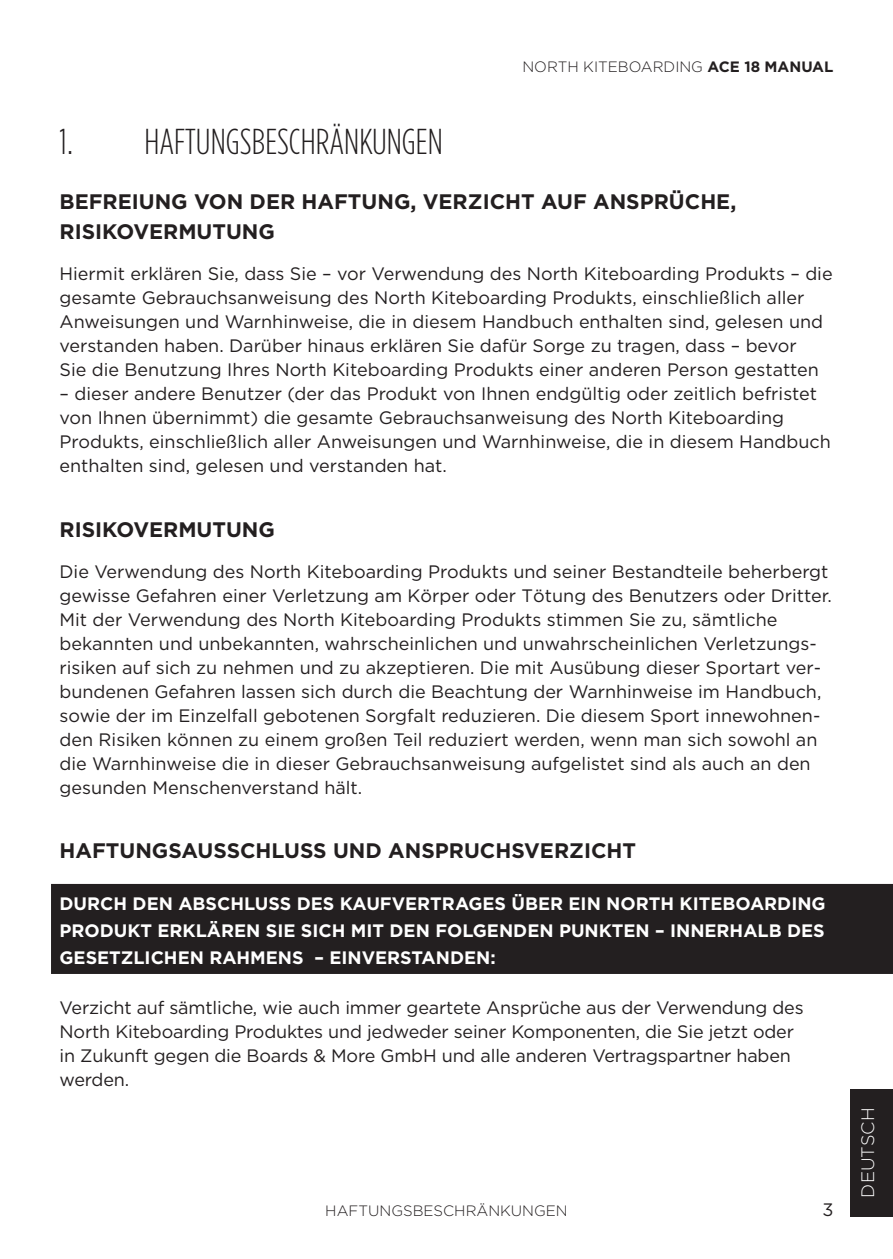
<style>
.page{position:relative;width:893px;height:1259px;background:#fff}
.page>*{position:absolute;margin:0;border:0;box-sizing:border-box;transform-origin:0 0}
.t1{font:300 condensed 36px "Gotham HTF";color:#231f20}
.t2{font:700 21px/30px "Gotham HTF";color:#231f20}
.t3{font:18px/24px "Gotham HTF";color:#231f20}
.t4{font:700 18px/27px "Gotham HTF";color:#fff;text-align:justify}
.t5{font:300 18px "Gotham HTF";color:#fff}
.t6{font:300 15px "Gotham HTF";color:#231f20}
.s1{font-weight:700}
</style>
<div class="page">
<div style="left:850px;top:1089px;width:43px;height:127px;background:#231f20"></div>
<div style="left:51px;top:884px;width:842px;height:90px;background:#231f20"></div>
<p class="t6" style="left:522px;top:59px;width:313px">NORTH KITEBOARDING <span class="s1">ACE 18 MANUAL</span></p>
<h1 class="t1" style="left:60px;top:122px;width:385px">1. HAFTUNGSBESCHRÄNKUNGEN</h1>
<p class="t2" style="left:60px;top:186px;width:678px">BEFREIUNG VON DER HAFTUNG, VERZICHT AUF ANSPRÜCHE,<br>RISIKOVERMUTUNG</p>
<p class="t3" style="left:60px;top:262px;width:775px">Hiermit erklären Sie, dass Sie – vor Verwendung des North Kiteboarding Produkts – die gesamte Gebrauchsanweisung des North Kiteboarding Produkts, einschließlich aller Anweisungen und Warnhinweise, die in diesem Handbuch enthalten sind, gelesen und verstanden haben. Darüber hinaus erklären Sie dafür Sorge zu tragen, dass – bevor<br>Sie die Benutzung Ihres North Kiteboarding Produkts einer anderen Person gestatten</p>
<p class="t3" style="left:60px;top:382px;width:773px">– dieser andere Benutzer (der das Produkt von Ihnen endgültig oder zeitlich befristet von Ihnen übernimmt) die gesamte Gebrauchsanweisung des North Kiteboarding Produkts, einschließlich aller Anweisungen und Warnhinweise, die in diesem Handbuch enthalten sind, gelesen und verstanden hat.</p>
<p class="t2" style="left:60px;top:513px;width:217px">RISIKOVERMUTUNG</p>
<p class="t3" style="left:60px;top:559px;width:774px">Die Verwendung des North Kiteboarding Produkts und seiner Bestandteile beherbergt gewisse Gefahren einer Verletzung am Körper oder Tötung des Benutzers oder Dritter.<br>Mit der Verwendung des North Kiteboarding Produkts stimmen Sie zu, sämtliche bekannten und unbekannten, wahrscheinlichen und unwahrscheinlichen Verletzungs&shy;risiken auf sich zu nehmen und zu akzeptieren. Die mit Ausübung dieser Sportart ver&shy;bundenen Gefahren lassen sich durch die Beachtung der Warnhinweise im Handbuch, sowie der im Einzelfall gebotenen Sorgfalt reduzieren. Die diesem Sport innewohnen&shy;den Risiken können zu einem großen Teil reduziert werden, wenn man sich sowohl an die Warnhinweise die in dieser Gebrauchsanweisung aufgelistet sind als auch an den gesunden Menschenverstand hält.</p>
<p class="t2" style="left:60px;top:834px;width:578px">HAFTUNGSAUSSCHLUSS UND ANSPRUCHSVERZICHT</p>
<p class="t4" style="left:60px;top:890px;width:768px">DURCH DEN ABSCHLUSS DES KAUFVERTRAGES ÜBER EIN NORTH KITEBOARDING PRODUKT ERKLÄREN SIE SICH MIT DEN FOLGENDEN PUNKTEN – INNERHALB DES GESETZLICHEN RAHMENS – EINVERSTANDEN:</p>
<p class="t3" style="left:60px;top:995px;width:746px">Verzicht auf sämtliche, wie auch immer geartete Ansprüche aus der Verwendung des North Kiteboarding Produktes und jedweder seiner Komponenten, die Sie jetzt oder in Zukunft gegen die Boards &amp; More GmbH und alle anderen Vertragspartner haben werden.</p>
<p class="t6" style="left:325px;top:1203px;width:244px">HAFTUNGSBESCHRÄNKUNGEN</p>
<p class="t3" style="left:822px;top:1197px;width:13px">3</p>
<p class="t5" style="left:858px;top:1197px;width:91px;rotate:-90deg">DEUTSCH</p>
</div>
